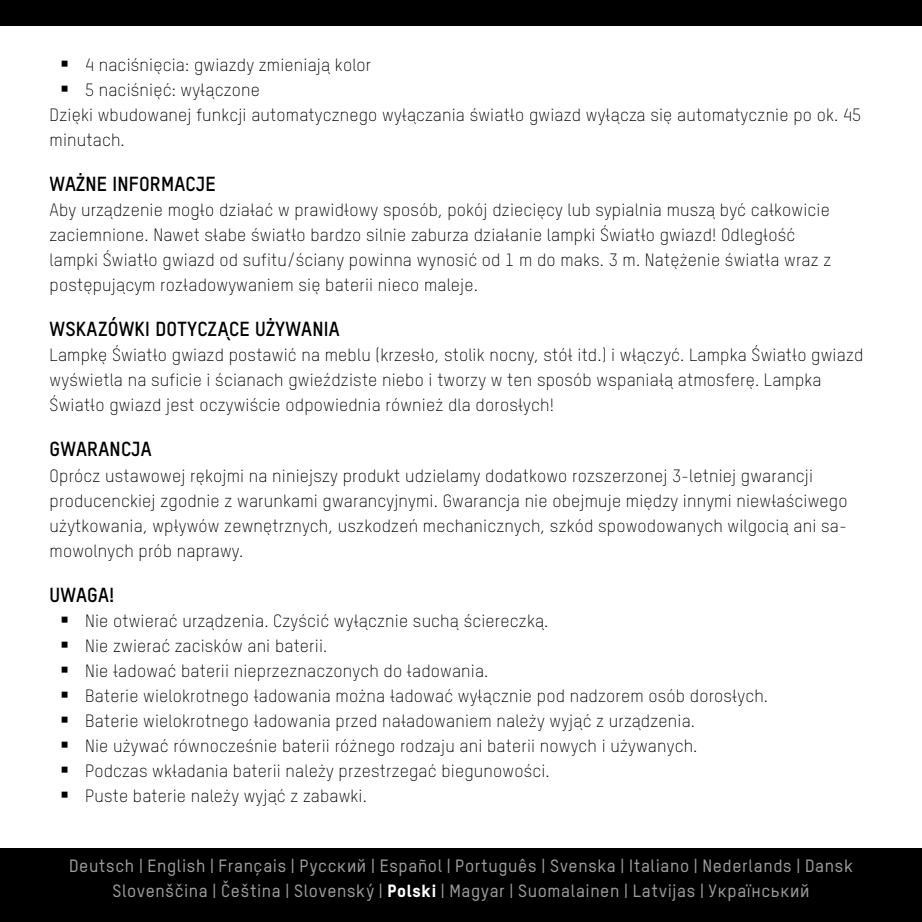
<style>
.page{position:relative;width:922px;height:922px;background:#fff}
.page>*{position:absolute;margin:0;border:0;box-sizing:border-box;transform-origin:0 0}
.t1{font:700 20px "TSTARPRO";letter-spacing:.01em;color:#000}
.t2{font:300 17.5px/25px "TSTARPRO";letter-spacing:.01em;color:#000}
.t3{font:500 17.5px/25px "TSTARPRO";letter-spacing:.04em;color:#9c9c9d;text-align:center}
.s1{font-weight:800;color:#fff}
</style>
<div class="page">
<div style="left:0;top:0;width:921px;height:26px;background:#000"></div>
<div style="left:0;top:848px;width:921px;height:73px;background:#000"></div>
<p class="t2" style="left:85px;top:52px;width:287px">4 naciśnięcia: gwiazdy zmieniają kolor</p>
<p class="t2" style="left:85px;top:77px;width:176px">5 naciśnięć: wyłączone</p>
<p class="t2" style="left:50px;top:102px;width:812px">Dzięki wbudowanej funkcji automatycznego wyłączania światło gwiazd wyłącza się automatycznie po ok. 45</p>
<p class="t2" style="left:50px;top:127px;width:77px">minutach.</p>
<p class="t1" style="left:50px;top:170px;width:167px">WAŻNE INFORMACJE</p>
<p class="t2" style="left:50px;top:197px;width:783px">Aby urządzenie mogło działać w prawidłowy sposób, pokój dziecięcy lub sypialnia muszą być całkowicie zaciemnione. Nawet słabe światło bardzo silnie zaburza działanie lampki Światło gwiazd! Odległość lampki Światło gwiazd od sufitu/ściany powinna wynosić od 1 m do maks. 3 m. Natężenie światła wraz z postępującym rozładowywaniem się baterii nieco maleje.</p>
<p class="t1" style="left:50px;top:315px;width:291px">WSKAZÓWKI DOTYCZĄCE UŻYWANIA</p>
<p class="t2" style="left:50px;top:342px;width:815px">Lampkę Światło gwiazd postawić na meblu (krzesło, stolik nocny, stół itd.) i włączyć. Lampka Światło gwiazd wyświetla na suficie i ścianach gwieździste niebo i tworzy w ten sposób wspaniałą atmosferę. Lampka<br>Światło gwiazd jest oczywiście odpowiednia również dla dorosłych!</p>
<p class="t1" style="left:50px;top:435px;width:104px">GWARANCJA</p>
<p class="t2" style="left:50px;top:462px;width:799px">Oprócz ustawowej rękojmi na niniejszy produkt udzielamy dodatkowo rozszerzonej 3-letniej gwarancji producenckiej zgodnie z warunkami gwarancyjnymi. Gwarancja nie obejmuje między innymi niewłaściwego użytkowania, wpływów zewnętrznych, uszkodzeń mechanicznych, szkód spowodowanych wilgocią ani sa&shy;mowolnych prób naprawy.</p>
<p class="t1" style="left:50px;top:580px;width:66px">UWAGA!</p>
<p class="t2" style="left:85px;top:607px;width:684px">Nie otwierać urządzenia. Czyścić wyłącznie suchą ściereczką.<br>Nie zwierać zacisków ani baterii.<br>Nie ładować baterii nieprzeznaczonych do ładowania.<br>Baterie wielokrotnego ładowania można ładować wyłącznie pod nadzorem osób dorosłych.<br>Baterie wielokrotnego ładowania przed naładowaniem należy wyjąć z urządzenia.<br>Nie używać równocześnie baterii różnego rodzaju ani baterii nowych i używanych.<br>Podczas wkładania baterii należy przestrzegać biegunowości.<br>Puste baterie należy wyjąć z zabawki.</p>
<p class="t3" style="left:69px;top:852px;width:785px">Deutsch | English | Français | Pусский | Español | Português | Svenska | Italiano | Nederlands | Dansk<br>Slovenščina | Čeština | Slovenský | <span class="s1">Polski</span> | Magyar | Suomalainen | Latvijas | Український</p>
</div>
